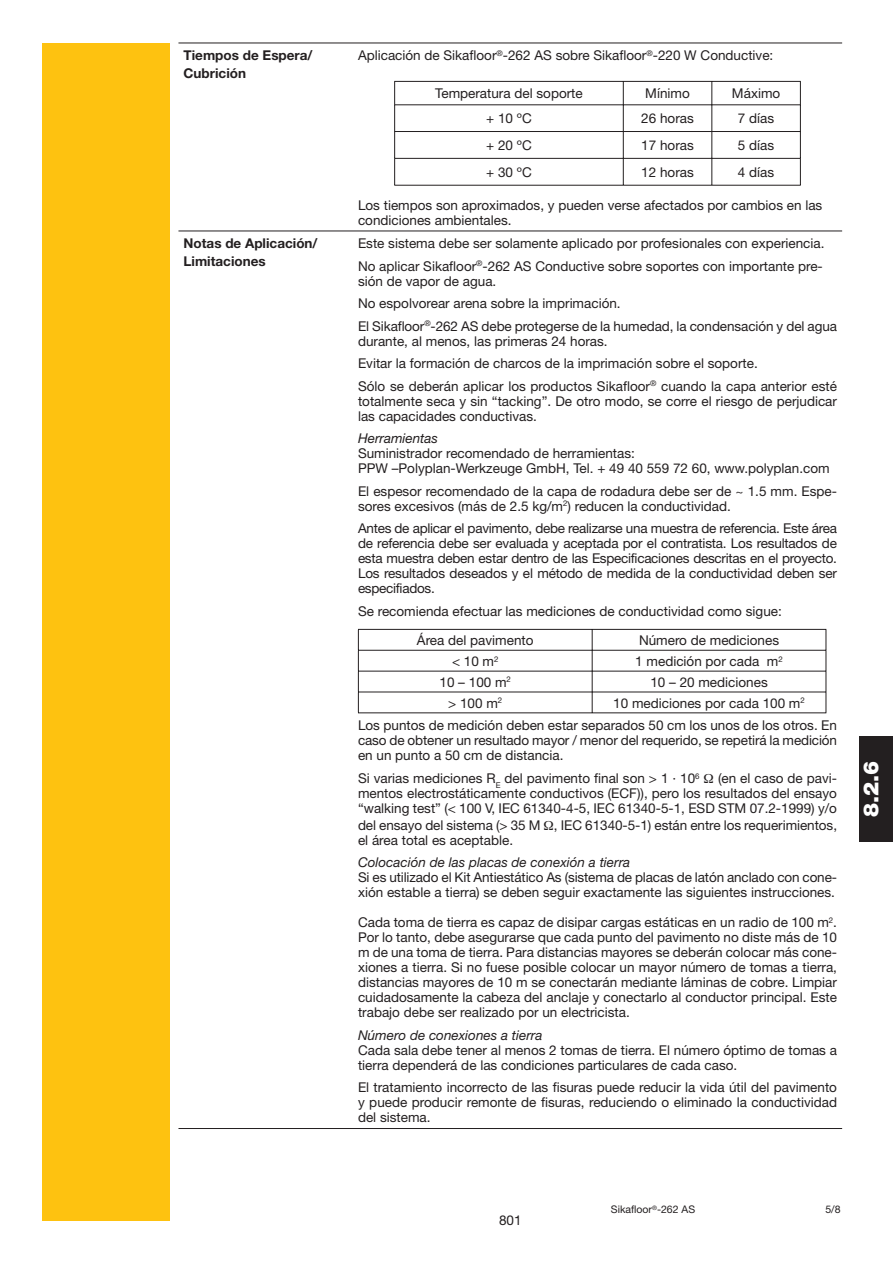
<style>
.page{position:relative;width:893px;height:1263px;background:#fff}
.page>*{position:absolute;margin:0;border:0;box-sizing:border-box;transform-origin:0 0}
.t1{font:900 21px "Helvetica Neue";color:#fff}
.t2{font:13.5px/15px "Helvetica Neue";color:#231f20}
.t3{font:italic 13.5px "Helvetica Neue";color:#231f20}
.t4{font:700 13.5px/18px "Helvetica Neue";color:#231f20}
.t5{font:10.5px "Helvetica Neue";color:#231f20}
</style>
<div class="page">
<div style="left:42px;top:43px;width:128px;height:1177px;background:#fec210"></div>
<hr style="left:178px;top:43px;width:664px;height:1px;background:#231f20">
<hr style="left:178px;top:231px;width:664px;height:1px;background:#231f20">
<hr style="left:178px;top:1128px;width:175px;height:1px;background:#231f20">
<hr style="left:353px;top:1128px;width:489px;height:1px;background:#231f20">
<hr style="left:394px;top:81px;width:229px;height:1px;background:#231f20">
<hr style="left:623px;top:81px;width:88px;height:1px;background:#231f20">
<hr style="left:711px;top:81px;width:89px;height:1px;background:#231f20">
<hr style="left:394px;top:104px;width:229px;height:1px;background:#231f20">
<hr style="left:623px;top:104px;width:88px;height:1px;background:#231f20">
<hr style="left:711px;top:104px;width:89px;height:1px;background:#231f20">
<svg style="left:394px;top:82px;width:1px;height:103px"></svg>
<svg style="left:623px;top:82px;width:1px;height:103px"></svg>
<svg style="left:711px;top:82px;width:1px;height:103px"></svg>
<svg style="left:800px;top:82px;width:1px;height:103px"></svg>
<hr style="left:394px;top:131px;width:406px;height:1px;background:#231f20">
<hr style="left:394px;top:158px;width:406px;height:1px;background:#231f20">
<hr style="left:394px;top:185px;width:317px;height:1px;background:#231f20">
<hr style="left:711px;top:185px;width:89px;height:1px;background:#231f20">
<hr style="left:358px;top:629px;width:234px;height:1px;background:#231f20">
<hr style="left:592px;top:629px;width:234px;height:1px;background:#231f20">
<hr style="left:358px;top:650px;width:234px;height:1px;background:#231f20">
<hr style="left:592px;top:650px;width:234px;height:1px;background:#231f20">
<hr style="left:358px;top:671px;width:234px;height:1px;background:#231f20">
<hr style="left:592px;top:671px;width:234px;height:1px;background:#231f20">
<hr style="left:358px;top:692px;width:234px;height:1px;background:#231f20">
<svg style="left:358px;top:630px;width:1px;height:82px"></svg>
<hr style="left:592px;top:692px;width:234px;height:1px;background:#231f20">
<svg style="left:591px;top:630px;width:1px;height:82px"></svg>
<svg style="left:825px;top:630px;width:1px;height:82px"></svg>
<hr style="left:358px;top:712px;width:234px;height:1px;background:#231f20">
<hr style="left:592px;top:712px;width:234px;height:1px;background:#231f20">
<div style="left:859px;top:737px;width:33px;height:105px;background:#231f20"></div>
<p class="t4" style="left:183px;top:48px;width:130px">Tiempos de Espera/<br>Cubrición</p>
<p class="t2" style="left:358px;top:49px;width:417px">Aplicación de Sikafloor<sup>®</sup>-262 AS sobre Sikafloor<sup>®</sup>-220 W Conductive:</p>
<p class="t2" style="left:435px;top:88px;width:149px">Temperatura del soporte</p>
<p class="t2" style="left:645px;top:88px;width:46px">Mínimo</p>
<p class="t2" style="left:732px;top:88px;width:50px">Máximo</p>
<p class="t2" style="left:486px;top:113px;width:47px">+ 10 ºC</p>
<p class="t2" style="left:641px;top:113px;width:54px">26 horas</p>
<p class="t2" style="left:738px;top:113px;width:38px">7 días</p>
<p class="t2" style="left:486px;top:140px;width:47px">+ 20 ºC</p>
<p class="t2" style="left:641px;top:140px;width:54px">17 horas</p>
<p class="t2" style="left:738px;top:140px;width:38px">5 días</p>
<p class="t2" style="left:486px;top:167px;width:47px">+ 30 ºC</p>
<p class="t2" style="left:641px;top:167px;width:54px">12 horas</p>
<p class="t2" style="left:738px;top:167px;width:38px">4 días</p>
<p class="t2" style="left:358px;top:199px;width:466px">Los tiempos son aproximados, y pueden verse afectados por cambios en las condiciones ambientales.</p>
<p class="t4" style="left:183px;top:236px;width:135px">Notas de Aplicación/<br>Limitaciones</p>
<p class="t2" style="left:358px;top:234px;width:468px;line-height:22.5px">Este sistema debe ser solamente aplicado por profesionales con experiencia.<br>No aplicar Sikafloor<sup>®</sup>-262 AS Conductive sobre soportes con importante pre-</p>
<p class="t2" style="left:358px;top:271px;width:480px;line-height:22.5px">sión de vapor de agua.<br>No espolvorear arena sobre la imprimación.<br>El Sikafloor<sup>®</sup>-262 AS debe protegerse de la humedad, la condensación y del agua</p>
<p class="t2" style="left:358px;top:331px;width:480px;line-height:22.5px">durante, al menos, las primeras 24 horas.<br>Evitar la formación de charcos de la imprimación sobre el soporte.<br>Sólo se deberán aplicar los productos Sikafloor<sup>®</sup> cuando la capa anterior esté</p>
<p class="t2" style="left:358px;top:395px;width:480px">totalmente seca y sin “tacking”. De otro modo, se corre el riesgo de perjudicar las capacidades conductivas.</p>
<p class="t3" style="left:358px;top:433px;width:82px">Herramientas</p>
<p class="t2" style="left:358px;top:447px;width:473px">Suministrador recomendado de herramientas:<br>PPW –Polyplan-Werkzeuge GmbH, Tel. + 49 40 559 72 60, www.polyplan.com</p>
<p class="t2" style="left:358px;top:485px;width:480px">El espesor recomendado de la capa de rodadura debe ser de ~ 1.5 mm. Espe&shy;sores excesivos (más de 2.5 kg/m<sup>2</sup>) reducen la conductividad.</p>
<p class="t2" style="left:358px;top:522px;width:480px;text-align:justify">Antes de aplicar el pavimento, debe realizarse una muestra de referencia. Este área de referencia debe ser evaluada y aceptada por el contratista. Los resultados de esta muestra deben estar dentro de las Especificaciones descritas en el proyecto.<br>Los resultados deseados y el método de medida de la conductividad deben ser especifiados.</p>
<p class="t2" style="left:417px;top:598px;width:366px;line-height:29.7px;text-indent:-59px">Se recomienda efectuar las mediciones de conductividad como sigue:<br>Área del pavimento</p>
<p class="t2" style="left:639px;top:635px;width:142px">Número de mediciones</p>
<p class="t2" style="left:452px;top:655px;width:48px">&lt; 10 m<sup>2</sup></p>
<p class="t2" style="left:635px;top:655px;width:149px">1 medición por cada m<sup>2</sup></p>
<p class="t2" style="left:439px;top:676px;width:73px">10 – 100 m<sup>2</sup></p>
<p class="t2" style="left:650px;top:676px;width:119px">10 – 20 mediciones</p>
<p class="t2" style="left:448px;top:697px;width:56px">&gt; 100 m<sup>2</sup></p>
<p class="t2" style="left:358px;top:694px;width:480px;line-height:22px;text-indent:255px">10 mediciones por cada 100 m<sup>2<br></sup>Los puntos de medición deben estar separados 50 cm los unos de los otros. En</p>
<p class="t2" style="left:358px;top:734px;width:480px">caso de obtener un resultado mayor / menor del requerido, se repetirá la medición en un punto a 50 cm de distancia.</p>
<p class="t2" style="left:358px;top:773px;width:343px">Si varias mediciones R<sub>E</sub> del pavimento final son &gt; 1 · 10<sup>6</sup></p>
<p class="t2" style="left:358px;top:773px;width:480px;text-align:justify;text-indent:360px">(en el caso de pavi&shy;mentos electrostáticamente conductivos (ECF)), pero los resultados del ensayo “walking test” (&lt; 100 V, IEC 61340-4-5, IEC 61340-5-1, ESD STM 07.2-1999) y/o del ensayo del sistema (&gt; 35 M , IEC 61340-5-1) están entre los requerimientos, el área total es aceptable.</p>
<p class="t3" style="left:358px;top:858px;width:274px">Colocación de las placas de conexión a tierra</p>
<p class="t2" style="left:358px;top:872px;width:480px">Si es utilizado el Kit Antiestático As (sistema de placas de latón anclado con cone&shy;xión estable a tierra) se deben seguir exactamente las siguientes instrucciones.</p>
<p class="t2" style="left:358px;top:917px;width:480px;text-align:justify">Cada toma de tierra es capaz de disipar cargas estáticas en un radio de 100 m<sup>2</sup>.<br>Por lo tanto, debe asegurarse que cada punto del pavimento no diste más de 10 m de una toma de tierra. Para distancias mayores se deberán colocar más cone&shy;xiones a tierra. Si no fuese posible colocar un mayor número de tomas a tierra, distancias mayores de 10 m se conectarán mediante láminas de cobre. Limpiar cuidadosamente la cabeza del anclaje y conectarlo al conductor principal. Este trabajo debe ser realizado por un electricista.</p>
<p class="t3" style="left:358px;top:1030px;width:186px">Número de conexiones a tierra</p>
<p class="t2" style="left:358px;top:1044px;width:480px">Cada sala debe tener al menos 2 tomas de tierra. El número óptimo de tomas a tierra dependerá de las condiciones particulares de cada caso.</p>
<p class="t2" style="left:358px;top:1082px;width:480px;text-align:justify">El tratamiento incorrecto de las fisuras puede reducir la vida útil del pavimento y puede producir remonte de fisuras, reduciendo o eliminado la conductividad del sistema.</p>
<h1 class="t1" style="left:863px;top:817px;width:58px;rotate:-90deg">8.2.6</h1>
<p class="t2" style="left:499px;top:1214px;width:24px">801</p>
<p class="t5" style="left:611px;top:1206px;width:86px">Sikafloor<sup>®</sup>-262 AS</p>
<p class="t5" style="left:825px;top:1206px;width:17px">5/8</p>
</div>
